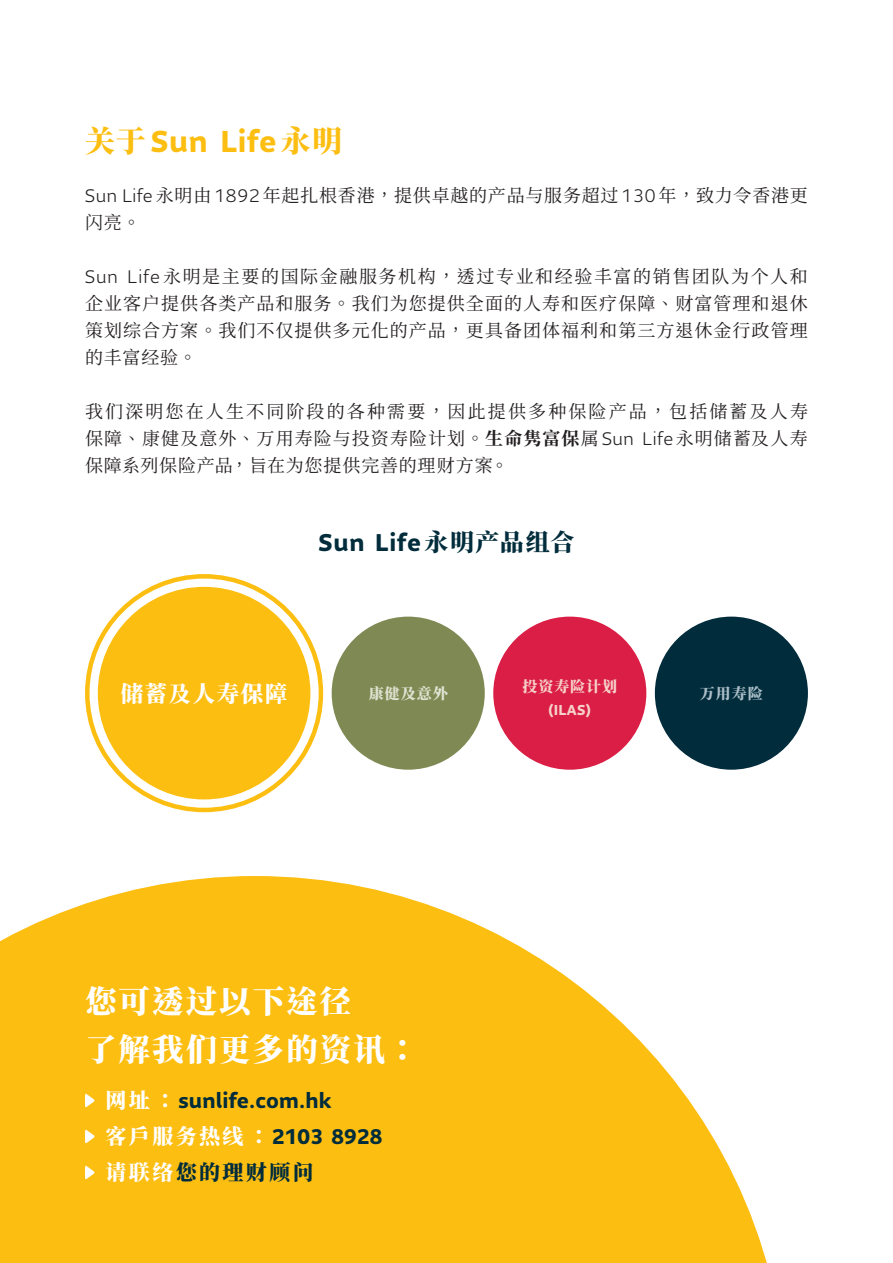
<style>
.page{position:relative;width:893px;height:1263px;background:#fff}
.page>*{position:absolute;margin:0;border:0;box-sizing:border-box;transform-origin:0 0}
.t1{font:900 31.5px "Noto Serif CJ Ktc";letter-spacing:.065em;color:#fff}
.t2{font:700 30px "Sun Life Sans";letter-spacing:.02em;color:#fdbe12}
.t3{font:700 24px "Sun Life Sans";letter-spacing:.03em;color:#002c3b}
.t4{font:900 22.5px "Noto Serif CJ Ktc";letter-spacing:.065em;color:#fff}
.t5{font:700 21px "Sun Life Sans";letter-spacing:.01em;color:#002c3b}
.t6{font:900 21px "Noto Serif CJ Ktc";letter-spacing:.115em;color:#002c3b}
.t7{font:18px/27px "Noto Serif CJ Ktc";letter-spacing:.06em;color:#231f20;text-align:justify}
.t8{font:18px/27px "Noto Serif CJ Ktc";letter-spacing:.04em;color:#231f20}
.t9{font:900 15px "Noto Serif CJ Ksc";letter-spacing:.065em;color:#f7d1c9}
.t10{font:900 15px "Noto Serif CJ Ksc";letter-spacing:.065em;color:#e0e3d2}
.t11{font:900 15px "Noto Serif CJ Ksc";color:#aebfc9}
.t12{font:700 14.25px "Sun Life Sans";color:#f7d1c9}
.s1{font-family:"Noto Serif CJ Ktc";font-weight:900}
.s2{font-family:"Sun Life Sans";font-weight:300}
.s3{font-weight:700}
.s4{font-family:"Noto Serif CJ Ksc";font-weight:900;color:#fff}
.s5{font-family:"Noto Serif CJ Ksc";color:#fff}
</style>
<div class="page">
<svg style="left:0;top:876px;width:767px;height:387px;fill:#fdbe12"></svg>
<svg style="left:85px;top:1093px;width:10px;height:14px"></svg>
<svg style="left:85px;top:1129px;width:10px;height:14px"></svg>
<svg style="left:85px;top:1165px;width:10px;height:14px"></svg>
<div style="left:332px;top:617px;width:153px;height:153px;background:#7f8953;border-radius:50%"></div>
<div style="left:493px;top:617px;width:153px;height:153px;background:#da1e45;border-radius:50%"></div>
<div style="left:98px;top:587px;width:212px;height:212px;background:#fdbe12;border-radius:50%"></div>
<div style="left:655px;top:617px;width:153px;height:153px;background:#002c3b;border-radius:50%"></div>
<p class="t2" style="left:85px;top:121px;width:258px"><span class="s1">关于</span> Sun Life<span class="s1">永明</span></p>
<p class="t8" style="left:85px;top:182px;width:724px"><span class="s2">Sun Life</span> 永明由 <span class="s2">1892</span> 年起扎根香港，提供卓越的产品与服务超过 <span class="s2">130</span> 年，致力令香港更闪亮。</p>
<p class="t7" style="left:85px;top:263px;width:724px"><span class="s2">Sun Life</span>永明是主要的国际金融服务机构，透过专业和经验丰富的销售团队为个人和企业客户提供各类产品和服务。我们为您提供全面的人寿和医疗保障、财富管理和退休策划综合方案。我们不仅提供多元化的产品，更具备团体福利和第三方退休金行政管理的丰富经验。</p>
<p class="t7" style="left:85px;top:398px;width:724px">我们深明您在人生不同阶段的各种需要，因此提供多种保险产品，包括储蓄及人寿保障、康健及意外、万用寿险与投资寿险计划。<span class="s3">生命隽富保</span>属 <span class="s2">Sun Life</span>永明储蓄及人寿保障系列保险产品，旨在为您提供完善的理财方案。</p>
<p class="t3" style="left:318px;top:526px;width:257px">Sun Life<span class="s1">永明产品组合</span></p>
<p class="t4" style="left:121px;top:681px;width:168px">储蓄及人寿保障</p>
<p class="t10" style="left:369px;top:685px;width:80px">康健及意外</p>
<p class="t9" style="left:522px;top:678px;width:96px">投资寿险计划</p>
<p class="t12" style="left:548px;top:700px;width:45px">(ILAS)</p>
<p class="t11" style="left:700px;top:685px;width:64px">万用寿险</p>
<p class="t1" style="left:85px;top:983px;width:268px">您可透过以下途径</p>
<p class="t1" style="left:85px;top:1031px;width:335px">了解我们更多的资讯：</p>
<p class="t5" style="left:105px;top:1086px;width:227px"><span class="s4">网址 :</span>sunlife.com.hk</p>
<p class="t5" style="left:105px;top:1122px;width:278px"><span class="s4">客户服务热线 :</span>2103 8928</p>
<p class="t6" style="left:105px;top:1160px;width:210px"><span class="s5">请联络</span>您的理财顾问</p>
</div>
